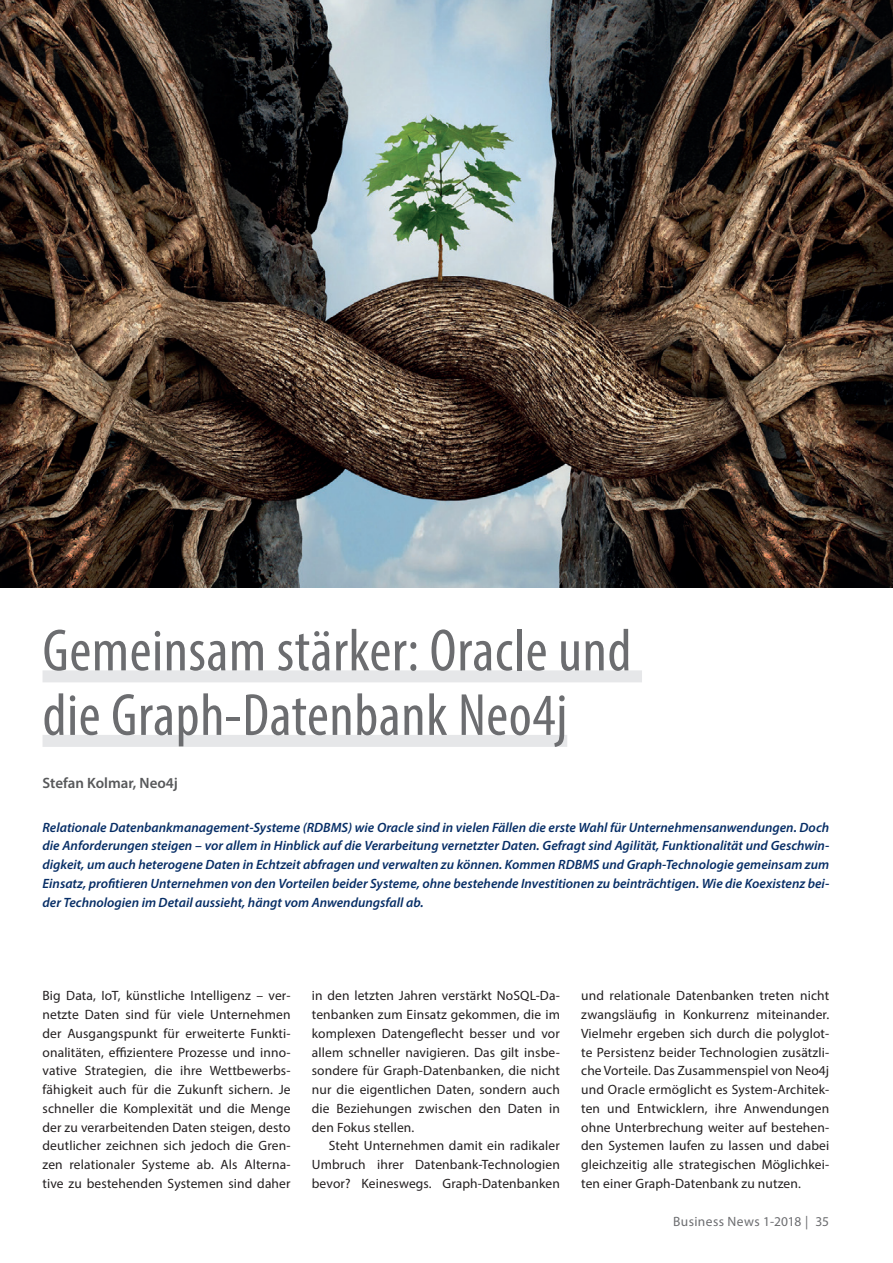
<style>
.page{position:relative;width:893px;height:1263px;background:#fff}
.page>*{position:absolute;margin:0;border:0;box-sizing:border-box;transform-origin:0 0}
.t1{font:condensed 60px/64.5px "Myriad Pro";letter-spacing:.01em;color:#6c6d70}
.t2{font:600 15px "Myriad Pro";color:#57585a}
.t3{font:13.5px/18.8px "Myriad Pro";letter-spacing:.01em;color:#231f20;text-align:justify}
.t4{font:italic 600 13.5px/18.8px "Myriad Pro";color:#072e66;text-align:justify}
.t5{font:13.5px "Myriad Pro";letter-spacing:.025em;color:#6c6d70}
</style>
<div class="page">
<img style="left:0;top:0;width:893px;height:588px">
<div style="left:43px;top:670px;width:599px;height:12px;background:#e6e7e9"></div>
<div style="left:43px;top:735px;width:524px;height:12px;background:#e6e7e9"></div>
<h1 class="t1" style="left:43px;top:618px;width:590px">Gemeinsam stärker: Oracle und die Graph-Datenbank Neo4j</h1>
<p class="t2" style="left:43px;top:773px;width:137px">Stefan Kolmar, Neo4j</p>
<p class="t4" style="left:43px;top:817px;width:788px">Relationale Datenbankmanagement-Systeme (RDBMS) wie Oracle sind in vielen Fällen die erste Wahl für Unternehmensanwendungen. Doch die Anforderungen steigen – vor allem in Hinblick auf die Verarbeitung vernetzter Daten. Gefragt sind Agilität, Funktionalität und Geschwin&shy;digkeit, um auch heterogene Daten in Echtzeit abfragen und verwalten zu können. Kommen RDBMS und Graph-Technologie gemeinsam zum Einsatz, profitieren Unternehmen von den Vorteilen beider Systeme, ohne bestehende Investitionen zu beinträchtigen. Wie die Koexistenz bei&shy;der Technologien im Detail aussieht, hängt vom Anwendungsfall ab.</p>
<p class="t3" style="left:43px;top:986px;width:250px">Big Data, IoT, künstliche Intelligenz – ver&shy;netzte Daten sind für viele Unternehmen der Ausgangspunkt für erweiterte Funkti&shy;onalitäten, effizientere Prozesse und inno&shy;vative Strategien, die ihre Wettbewerbs&shy;fähigkeit auch für die Zukunft sichern. Je schneller die Komplexität und die Menge der zu verarbeitenden Daten steigen, desto deutlicher zeichnen sich jedoch die Gren&shy;zen relationaler Systeme ab. Als Alterna&shy;tive zu bestehenden Systemen sind daher</p>
<p class="t3" style="left:312px;top:986px;width:250px">in den letzten Jahren verstärkt NoSQL-Da&shy;tenbanken zum Einsatz gekommen, die im komplexen Datengeflecht besser und vor allem schneller navigieren. Das gilt insbe&shy;sondere für Graph-Datenbanken, die nicht nur die eigentlichen Daten, sondern auch die Beziehungen zwischen den Daten in den Fokus stellen.</p>
<p class="t3" style="left:312px;top:1136px;width:250px;text-indent:17px">Steht Unternehmen damit ein radikaler Umbruch ihrer Datenbank-Technologien bevor? Keineswegs. Graph-Datenbanken</p>
<p class="t3" style="left:581px;top:986px;width:250px">und relationale Datenbanken treten nicht zwangsläufig in Konkurrenz miteinander.<br>Vielmehr ergeben sich durch die polyglot&shy;te Persistenz beider Technologien zusätzli&shy;che Vorteile. Das Zusammenspiel von Neo4j und Oracle ermöglicht es System-Architek&shy;ten und Entwicklern, ihre Anwendungen ohne Unterbrechung weiter auf bestehen&shy;den Systemen laufen zu lassen und dabei gleichzeitig alle strategischen Möglichkei&shy;ten einer Graph-Datenbank zu nutzen.</p>
<p class="t5" style="left:673px;top:1213px;width:157px">Business News 1-2018 | 35</p>
</div>
